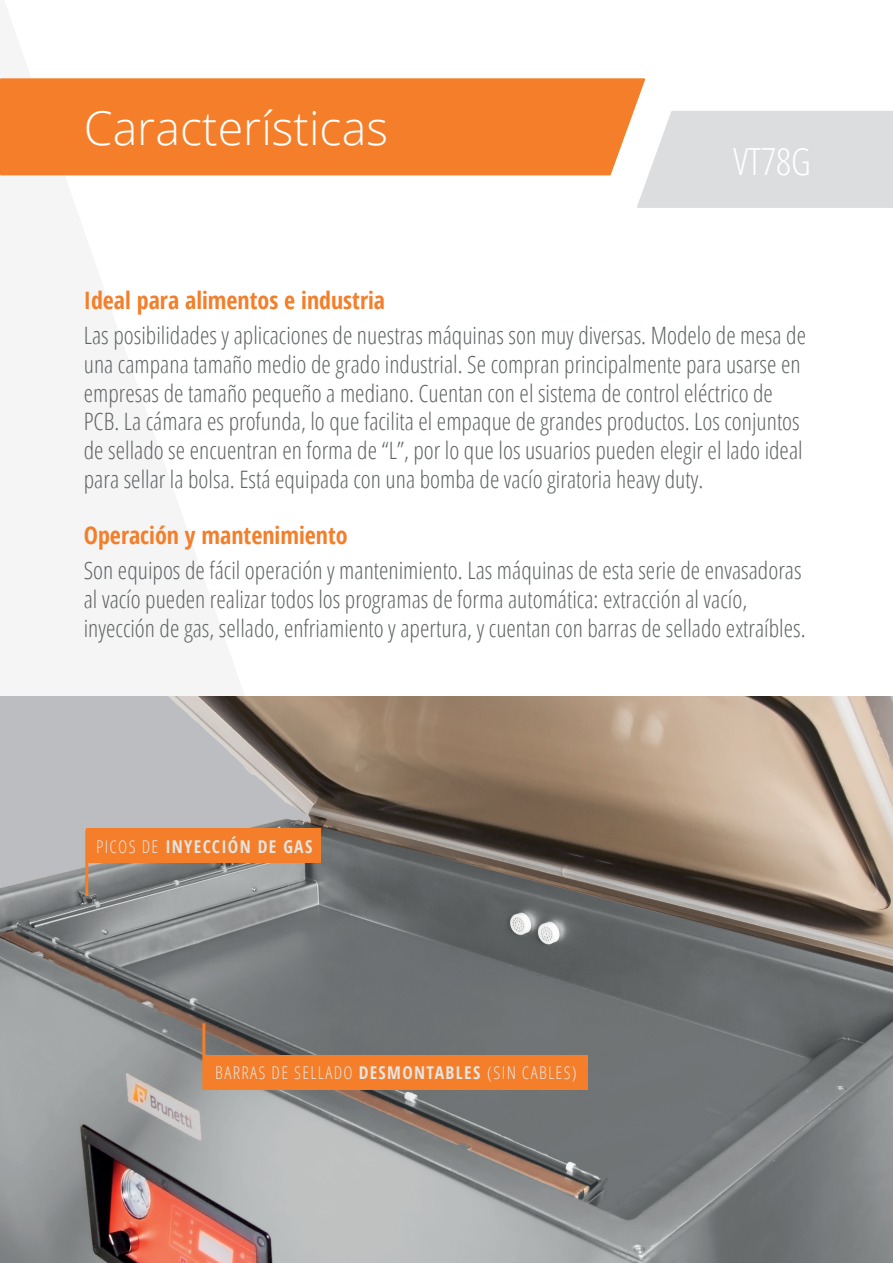
<style>
.page{position:relative;width:893px;height:1263px;background:#fff}
.page>*{position:absolute;margin:0;border:0;box-sizing:border-box;transform-origin:0 0}
.t1{font:300 46.5px "Open Sans";color:#fff}
.t2{font:300 condensed 37.5px "Open Sans";color:#fff}
.t3{font:300 condensed 24px/28.8px "Open Sans";color:#5f6364}
.t4{font:700 condensed 24px "Open Sans";color:#f47e29}
.t5{font:300 condensed 17.55px "Open Sans";letter-spacing:.075em;color:#e3e5e3}
.t6{font:700 condensed 17.55px "Open Sans";letter-spacing:.075em;color:#e3e5e3}
.s1{font-weight:300}
.s2{font-weight:700}
</style>
<div class="page">
<div style="left:0;top:78px;width:645px;height:97px;background:#f47e29"></div>
<div style="left:637px;top:111px;width:256px;height:97px;background:#dcdddf"></div>
<img style="left:0;top:696px;width:893px;height:567px">
<div style="left:204px;top:1055px;width:384px;height:34px;background:#f47e29"></div>
<hr style="left:202px;top:1023px;width:3px;height:66px;background:#f47e29">
<div style="left:87px;top:828px;width:234px;height:35px;background:#f47e29"></div>
<hr style="left:85px;top:830px;width:3px;height:66px;background:#f47e29">
<h1 class="t1" style="left:84px;top:96px;width:306px">Características</h1>
<h2 class="t2" style="left:733px;top:136px;width:79px">VT78G</h2>
<p class="t4" style="left:84px;top:284px;width:303px">Ideal para alimentos e industria</p>
<p class="t3" style="left:84px;top:320px;width:724px">Las posibilidades y aplicaciones de nuestras máquinas son muy diversas. Modelo de mesa de una campana tamaño medio de grado industrial. Se compran principalmente para usarse en empresas de tamaño pequeño a mediano. Cuentan con el sistema de control eléctrico de PCB. La cámara es profunda, lo que facilita el empaque de grandes productos. Los conjuntos de sellado se encuentran en forma de “L”, por lo que los usuarios pueden elegir el lado ideal para sellar la bolsa. Está equipada con una bomba de vacío giratoria heavy duty.</p>
<p class="t4" style="left:84px;top:519px;width:265px">Operación y mantenimiento</p>
<p class="t3" style="left:84px;top:555px;width:723px">Son equipos de fácil operación y mantenimiento. Las máquinas de esta serie de envasadoras al vacío pueden realizar todos los programas de forma automática: extracción al vacío, inyección de gas, sellado, enfriamiento y apertura, y cuentan con barras de sellado extraíbles.</p>
<p class="t6" style="left:96px;top:834px;width:218px"><span class="s1">PICOS DE</span> INYECCIÓN DE GAS</p>
<p class="t5" style="left:215px;top:1061px;width:363px">BARRAS DE SELLADO <span class="s2">DESMONTABLES</span> (SIN CABLES)</p>
</div>
